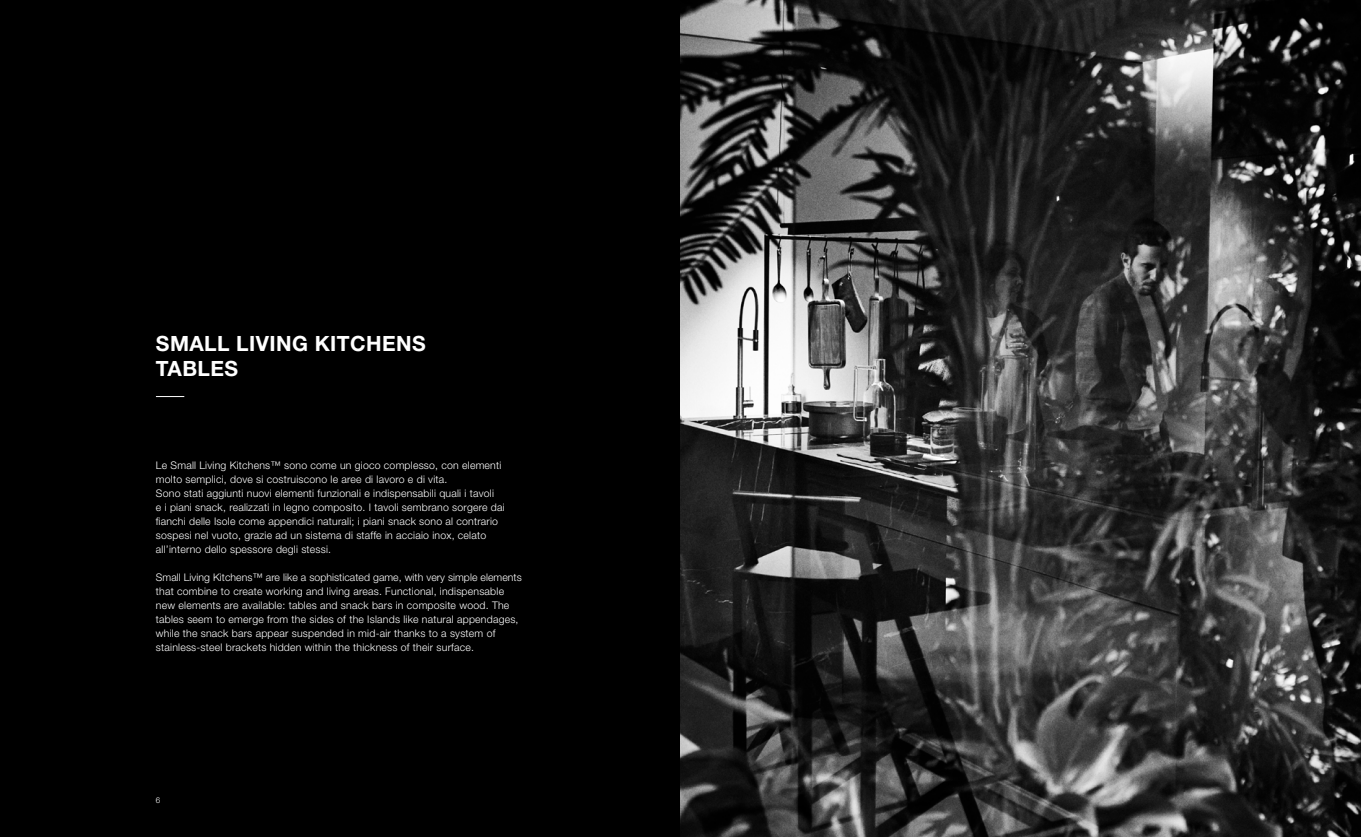
<style>
.page{position:relative;width:1361px;height:837px;background:#fff}
.page>*{position:absolute;margin:0;border:0;box-sizing:border-box;transform-origin:0 0}
.t1{font:700 21px/25.2px "Helvetica Neue LT Std";letter-spacing:.02em;color:#fff}
.t2{font:300 10.5px/14px "Helvetica Neue LT Std";letter-spacing:.02em;color:#fff}
.t3{font:300 8px "Helvetica Neue LT Std";color:#fff}
</style>
<div class="page">
<div style="left:0;top:0;width:680px;height:836px;background:#000"></div>
<svg style="left:156px;top:396px;width:28px;height:1px"></svg>
<img style="left:680px;top:0;width:681px;height:836px">
<h1 class="t1" style="left:156px;top:330px;width:271px">SMALL LIVING KITCHENS<br>TABLES</h1>
<p class="t2" style="left:156px;top:457px;width:350px">Le Small Living Kitchens™ sono come un gioco complesso, con elementi molto semplici, dove si costruiscono le aree di lavoro e di vita.<br>Sono stati aggiunti nuovi elementi funzionali e indispensabili quali i tavoli<br>e i piani snack, realizzati in legno composito. I tavoli sembrano sorgere dai fianchi delle Isole come appendici naturali; i piani snack sono al contrario sospesi nel vuoto, grazie ad un sistema di staffe in acciaio inox, celato all’interno dello spessore degli stessi.</p>
<p class="t2" style="left:156px;top:569px;width:367px">Small Living Kitchens™ are like a sophisticated game, with very simple elements that combine to create working and living areas. Functional, indispensable new elements are available: tables and snack bars in composite wood. The tables seem to emerge from the sides of the Islands like natural appendages, while the snack bars appear suspended in mid-air thanks to a system of stainless-steel brackets hidden within the thickness of their surface.</p>
<p class="t3" style="left:156px;top:794px;width:6px">6</p>
</div>
